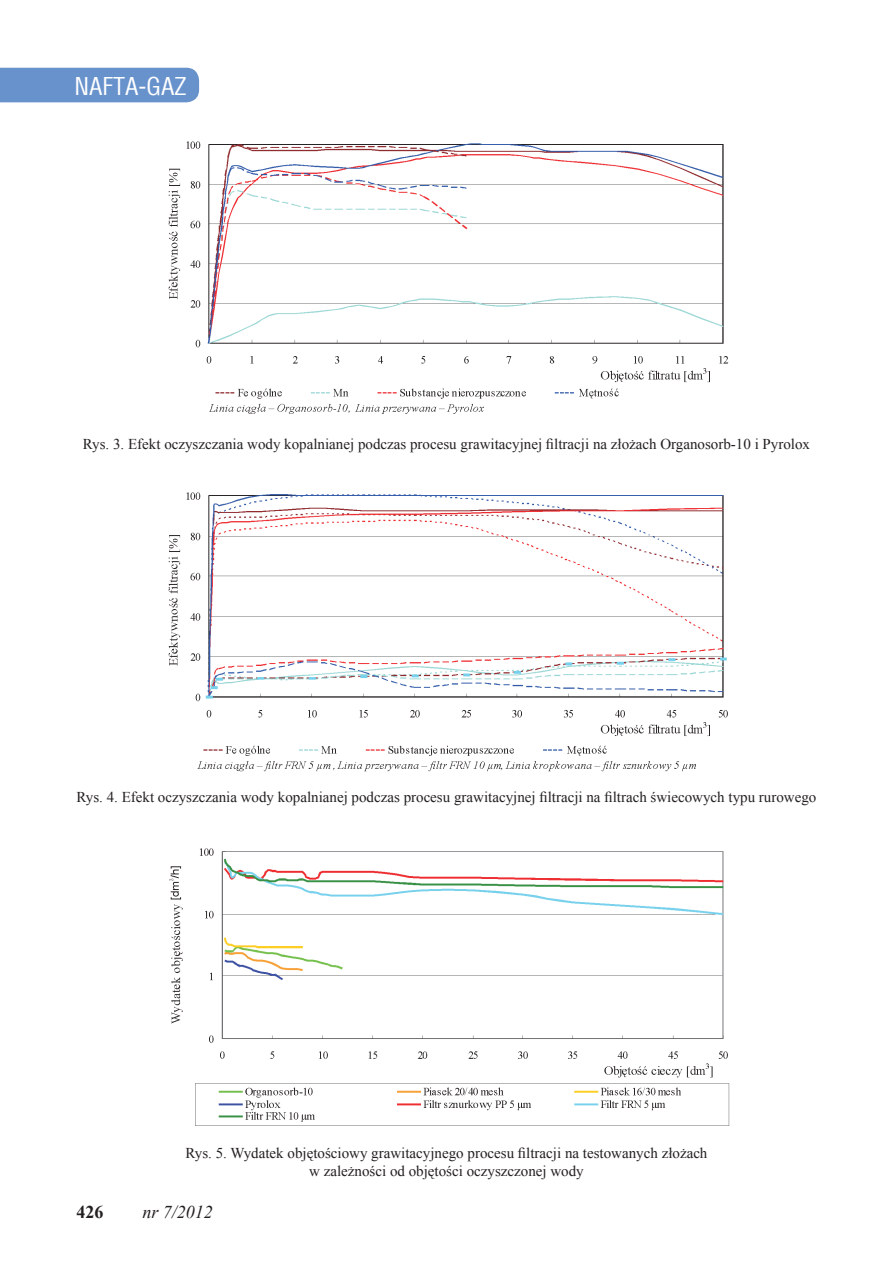
<style>
.page{position:relative;width:893px;height:1263px;background:#fff}
.page>*{position:absolute;margin:0;border:0;box-sizing:border-box;transform-origin:0 0}
.t1{font:24px "Switzerland Condensed";color:#fff}
.t2{font:italic 18px "Times New Roman";color:#231f20}
.t3{font:700 18px "Times New Roman";color:#231f20}
.t4{font:15px/18px "Times New Roman";color:#231f20;text-align:center}
</style>
<div class="page">
<div style="left:0;top:68px;width:199px;height:34px;background:#6892cc"></div>
<img style="left:168px;top:141px;width:561px;height:273px">
<img style="left:168px;top:492px;width:560px;height:280px">
<img style="left:169px;top:848px;width:561px;height:278px">
<h1 class="t1" style="left:74px;top:71px;width:114px">NAFTA-GAZ</h1>
<p class="t4" style="left:83px;top:435px;width:729px">Rys. 3. Efekt oczyszczania wody kopalnianej podczas procesu grawitacyjnej filtracji na złożach Organosorb-10 i Pyrolox</p>
<p class="t4" style="left:77px;top:788px;width:741px">Rys. 4. Efekt oczyszczania wody kopalnianej podczas procesu grawitacyjnej filtracji na filtrach świecowych typu rurowego</p>
<p class="t4" style="left:186px;top:1144px;width:523px">Rys. 5. Wydatek objętościowy grawitacyjnego procesu filtracji na testowanych złożach w zależności od objętości oczyszczonej wody</p>
<p class="t3" style="left:77px;top:1199px;width:28px">426</p>
<p class="t2" style="left:142px;top:1200px;width:72px">nr 7/2012</p>
</div>
